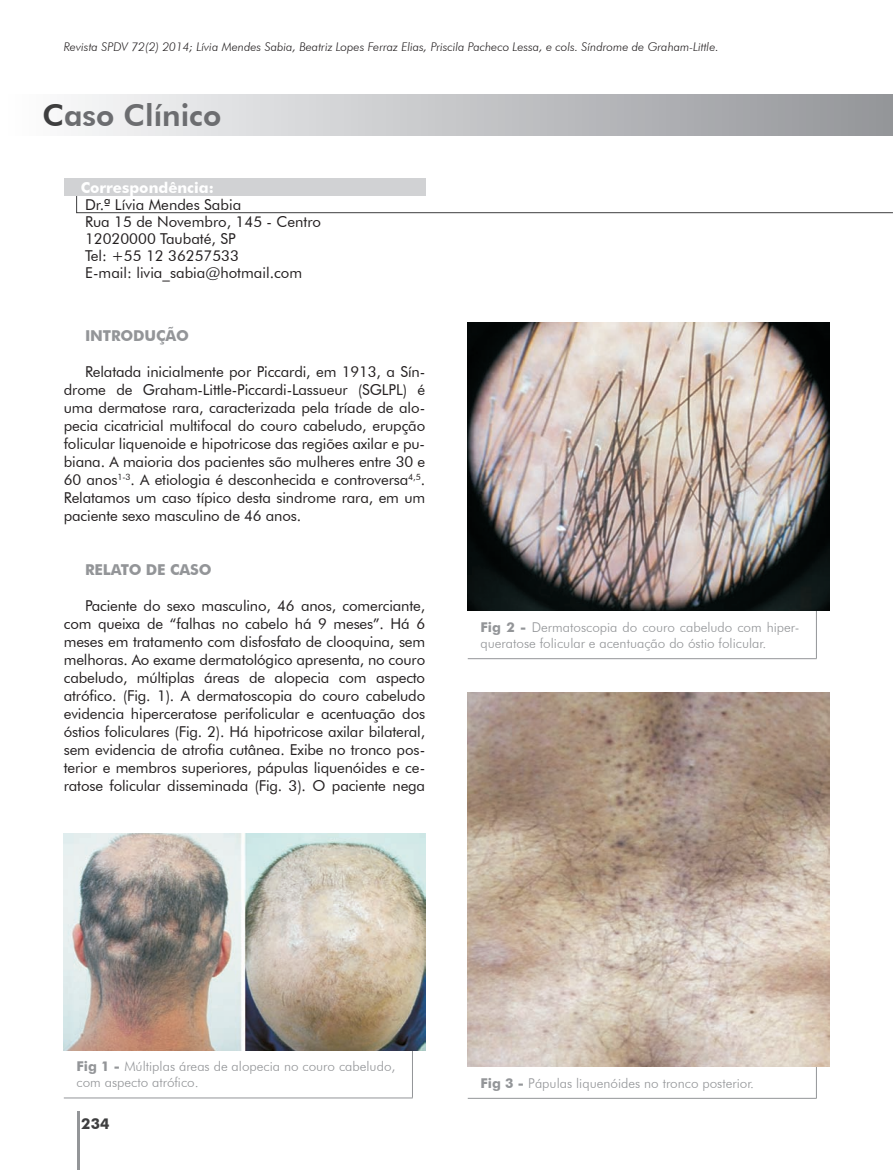
<style>
.page{position:relative;width:893px;height:1170px;background:#fff}
.page>*{position:absolute;margin:0;border:0;box-sizing:border-box;transform-origin:0 0}
.t1{font:800 30px "Futura BT";color:#6c6d70}
.t2{font:15px/18px "Futura BT";letter-spacing:-.01em;color:#231f20;text-align:justify}
.t3{font:700 15px "Futura BT";letter-spacing:-.01em;color:#939598}
.t4{font:700 15px "Futura BT";color:#fff}
.t5{font:700 15px "Futura BT";color:#3e3e3f}
.t6{font:300 13.5px/16.2px "Futura BT";color:#939598}
.t7{font:italic 300 12px "Futura BT";color:#231f20}
.s1{color:#3e3e3f}
.s2{font-weight:700}
</style>
<div class="page">
<div style="left:0;top:94px;width:893px;height:41px;background:linear-gradient(to right,#fdfdfe,#939498)"></div>
<hr style="left:892px;top:94px;width:1px;height:41px;background:#939598">
<hr style="left:77px;top:1111px;width:3px;height:58px;background:#939598">
<svg style="left:76px;top:189px;width:817px;height:24px"></svg>
<div style="left:64px;top:179px;width:361px;height:17px;background:#d1d2d4"></div>
<hr style="left:412px;top:1050px;width:1px;height:47px;background:#939598">
<hr style="left:64px;top:1097px;width:349px;height:1px;background:#939598">
<img style="left:64px;top:833px;width:361px;height:217px">
<hr style="left:816px;top:611px;width:1px;height:47px;background:#939598">
<hr style="left:468px;top:658px;width:349px;height:1px;background:#939598">
<img style="left:468px;top:323px;width:361px;height:288px">
<hr style="left:816px;top:1066px;width:1px;height:31px;background:#939598">
<hr style="left:468px;top:1097px;width:349px;height:1px;background:#939598">
<img style="left:468px;top:692px;width:361px;height:374px">
<p class="t7" style="left:64px;top:40px;width:657px">Revista SPDV 72(2) 2014; Lívia Mendes Sabia, Beatriz Lopes Ferraz Elias, Priscila Pacheco Lessa, e cols. Síndrome de Graham-Little.</p>
<h1 class="t1" style="left:43px;top:97px;width:180px"><span class="s1">C</span>aso Clínico</h1>
<p class="t4" style="left:81px;top:178px;width:135px">Correspondência:</p>
<p class="t2" style="left:85px;top:196px;width:238px;line-height:17px;text-align:left">Dr.ª Lívia Mendes Sabia<br>Rua 15 de Novembro, 145 - Centro<br>12020000 Taubaté, SP<br>Tel: +55 12 36257533<br>E-mail: livia_sabia@hotmail.com</p>
<p class="t3" style="left:85px;top:326px;width:105px">INTRODUÇÃO</p>
<p class="t2" style="left:64px;top:362px;width:363px;text-indent:21px">Relatada inicialmente por Piccardi, em 1913, a Sín&shy;drome de Graham-Little-Piccardi-Lassueur (SGLPL) é uma dermatose rara, caracterizada pela tríade de alo&shy;pecia cicatricial multifocal do couro cabeludo, erupção folicular liquenoide e hipotricose das regiões axilar e pu&shy;biana. A maioria dos pacientes são mulheres entre 30 e 60 anos<sup>1-3</sup>. A etiologia é desconhecida e controversa<sup>4,5</sup>.<br>Relatamos um caso típico desta sindrome rara, em um paciente sexo masculino de 46 anos.</p>
<p class="t3" style="left:85px;top:560px;width:128px">RELATO DE CASO</p>
<p class="t2" style="left:64px;top:596px;width:363px;text-indent:21px">Paciente do sexo masculino, 46 anos, comerciante, com queixa de “falhas no cabelo há 9 meses”. Há 6 meses em tratamento com disfosfato de clooquina, sem melhoras. Ao exame dermatológico apresenta, no couro cabeludo, múltiplas áreas de alopecia com aspecto atrófico. (Fig. 1). A dermatoscopia do couro cabeludo evidencia hiperceratose perifolicular e acentuação dos óstios foliculares (Fig. 2). Há hipotricose axilar bilateral, sem evidencia de atrofia cutânea. Exibe no tronco pos&shy;terior e membros superiores, pápulas liquenóides e ce&shy;ratose folicular disseminada (Fig. 3). O paciente nega</p>
<p class="t6" style="left:481px;top:618px;width:320px"><span class="s2">Fig 2 -</span> Dermatoscopia do couro cabeludo com hiper&shy;queratose folicular e acentuação do óstio folicular.</p>
<p class="t6" style="left:77px;top:1058px;width:320px"><span class="s2">Fig 1 -</span> Múltiplas áreas de alopecia no couro cabeludo, com aspecto atrófico.</p>
<p class="t5" style="left:81px;top:1114px;width:30px">234</p>
<p class="t6" style="left:481px;top:1074px;width:275px"><span class="s2">Fig 3 -</span> Pápulas liquenóides no tronco posterior.</p>
</div>
